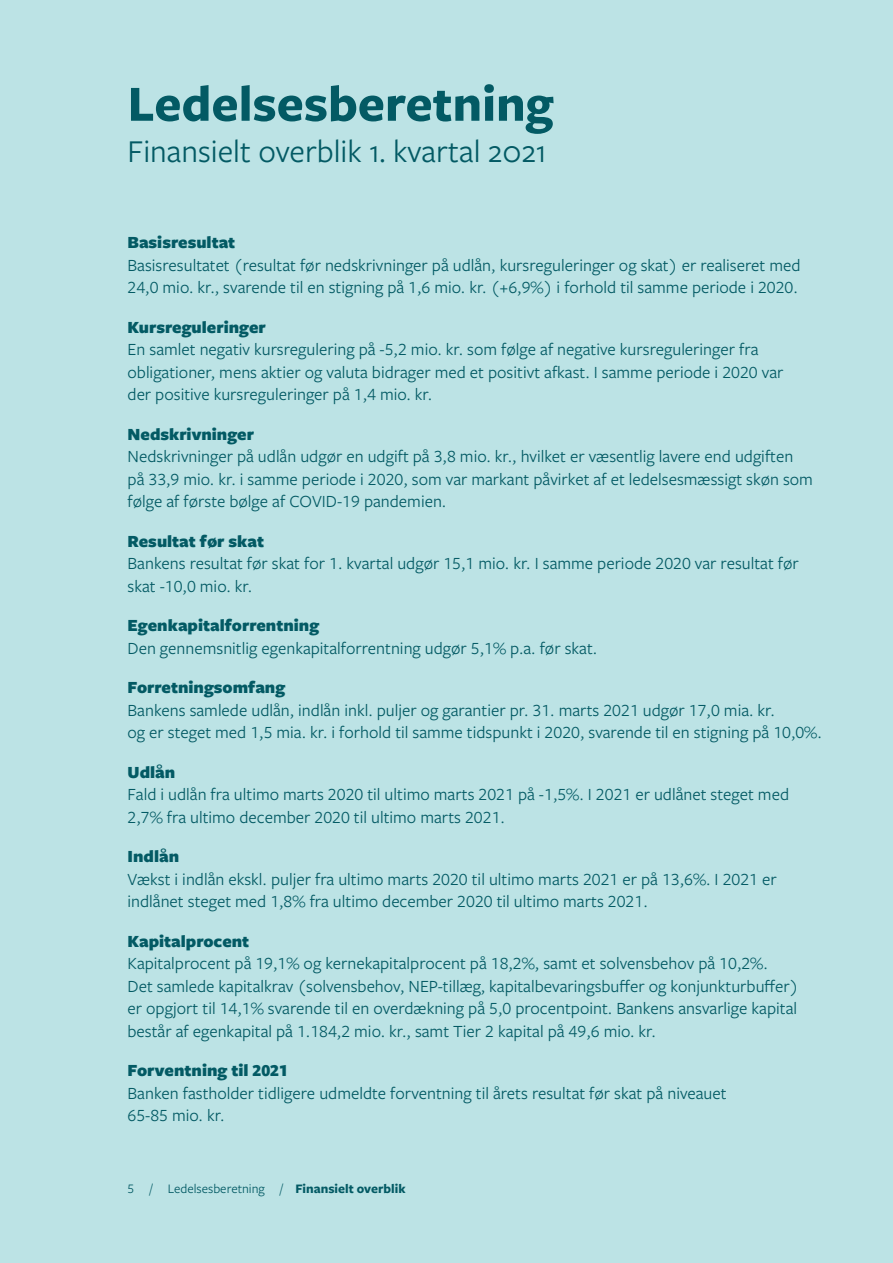
<style>
.page{position:relative;width:893px;height:1263px;background:#bce3e5}
.page>*{position:absolute;margin:0;border:0;box-sizing:border-box;transform-origin:0 0}
.t1{font:700 52.5px "Freight Sans Pro";color:#035a64}
.t2{font:33px "Freight Sans Pro";color:#035a64}
.t3{font:17.7px/22.5px "Freight Sans Pro";color:#035a64}
.t4{font:900 17.7px "Freight Sans Pro";color:#035a64}
.t5{font:13.5px "Freight Sans Pro";color:#035a64}
.s1{font-weight:700}
</style>
<div class="page">
<h1 class="t1" style="left:128px;top:68px;width:427px">Ledelsesberetning</h1>
<h2 class="t2" style="left:128px;top:129px;width:421px">Finansielt overblik 1. kvartal 2021</h2>
<p class="t4" style="left:128px;top:230px;width:109px">Basisresultat</p>
<p class="t3" style="left:128px;top:253px;width:674px">Basisresultatet (resultat før nedskrivninger på udlån, kursreguleringer og skat) er realiseret med<br>24,0 mio. kr., svarende til en stigning på 1,6 mio. kr. (+6,9%) i forhold til samme periode i 2020.</p>
<p class="t4" style="left:128px;top:315px;width:140px">Kursreguleringer</p>
<p class="t3" style="left:128px;top:337px;width:657px">En samlet negativ kursregulering på -5,2 mio. kr. som følge af negative kursreguleringer fra obligationer, mens aktier og valuta bidrager med et positivt afkast. I samme periode i 2020 var der positive kursreguleringer på 1,4 mio. kr.</p>
<p class="t4" style="left:128px;top:422px;width:128px">Nedskrivninger</p>
<p class="t3" style="left:128px;top:444px;width:687px">Nedskrivninger på udlån udgør en udgift på 3,8 mio. kr., hvilket er væsentlig lavere end udgiften på 33,9 mio. kr. i samme periode i 2020, som var markant påvirket af et ledelsesmæssigt skøn som følge af første bølge af COVID-19 pandemien.</p>
<p class="t4" style="left:128px;top:529px;width:138px">Resultat før skat</p>
<p class="t3" style="left:128px;top:551px;width:673px">Bankens resultat før skat for 1. kvartal udgør 15,1 mio. kr. I samme periode 2020 var resultat før skat -10,0 mio. kr.</p>
<p class="t4" style="left:128px;top:613px;width:193px">Egenkapitalforrentning</p>
<p class="t3" style="left:128px;top:636px;width:471px">Den gennemsnitlig egenkapitalforrentning udgør 5,1% p.a. før skat.</p>
<p class="t4" style="left:128px;top:675px;width:159px">Forretningsomfang</p>
<p class="t3" style="left:128px;top:698px;width:696px">Bankens samlede udlån, indlån inkl. puljer og garantier pr. 31. marts 2021 udgør 17,0 mia. kr.<br>og er steget med 1,5 mia. kr. i forhold til samme tidspunkt i 2020, svarende til en stigning på 10,0%.</p>
<p class="t4" style="left:128px;top:760px;width:49px">Udlån</p>
<p class="t3" style="left:128px;top:782px;width:663px">Fald i udlån fra ultimo marts 2020 til ultimo marts 2021 på -1,5%. I 2021 er udlånet steget med<br>2,7% fra ultimo december 2020 til ultimo marts 2021.</p>
<p class="t4" style="left:128px;top:844px;width:53px">Indlån</p>
<p class="t3" style="left:128px;top:867px;width:651px">Vækst i indlån ekskl. puljer fra ultimo marts 2020 til ultimo marts 2021 er på 13,6%. I 2021 er indlånet steget med 1,8% fra ultimo december 2020 til ultimo marts 2021.</p>
<p class="t4" style="left:128px;top:929px;width:123px">Kapitalprocent</p>
<p class="t3" style="left:128px;top:951px;width:673px">Kapitalprocent på 19,1% og kernekapitalprocent på 18,2%, samt et solvensbehov på 10,2%.<br>Det samlede kapitalkrav (solvensbehov, NEP-tillæg, kapitalbevaringsbuffer og konjunkturbuffer) er opgjort til 14,1% svarende til en overdækning på 5,0 procentpoint. Bankens ansvarlige kapital består af egenkapital på 1.184,2 mio. kr., samt Tier 2 kapital på 49,6 mio. kr.</p>
<p class="t4" style="left:128px;top:1058px;width:162px">Forventning til 2021</p>
<p class="t3" style="left:128px;top:1081px;width:601px">Banken fastholder tidligere udmeldte forventning til årets resultat før skat på niveauet<br>65-85 mio. kr.</p>
<p class="t5" style="left:128px;top:1179px;width:279px">5 / Ledelsesberetning / <span class="s1">Finansielt overblik</span></p>
</div>
